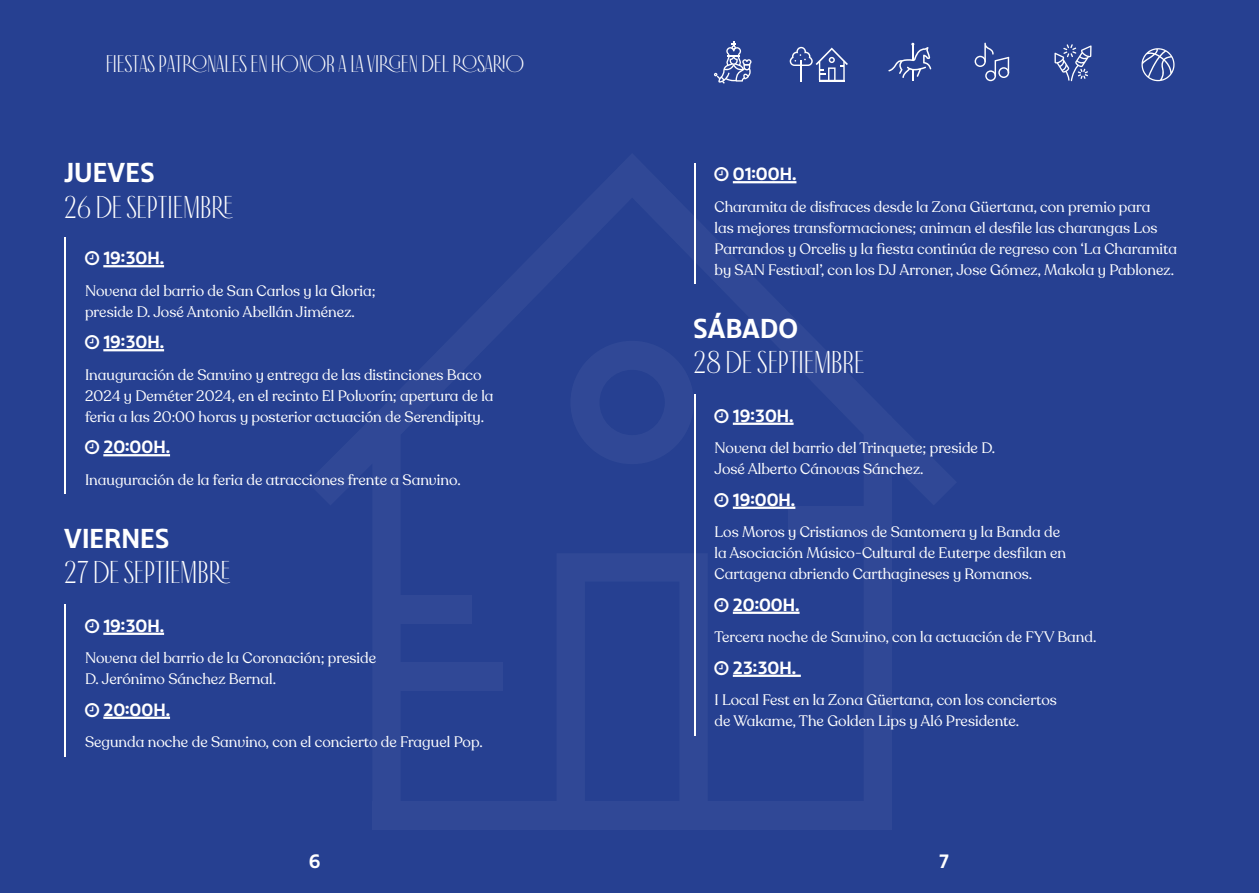
<style>
.page{position:relative;width:1259px;height:893px;background:#fff}
.page>*{position:absolute;margin:0;border:0;box-sizing:border-box;transform-origin:0 0}
.t1{font:31.5px "Antiga";color:#fff}
.t2{font:700 25.5px "Chulapa";color:#fff}
.t3{font:24px "Antiga";color:#fff}
.t4{font:700 18px "Chulapa";color:#fff}
.t5{font:700 16.5px "Chulapa";color:#fff}
.t6{font:15px/21px "Recoleta Alt";color:#fff}
</style>
<div class="page">
<div style="left:0;top:0;width:629px;height:893px;background:#264091"></div>
<div style="left:629px;top:0;width:630px;height:893px;background:#264091"></div>
<div style="left:372px;top:801px;width:520px;height:29px;background:#304896"></div>
<div style="left:788px;top:506px;width:79px;height:29px;background:#304896"></div>
<div style="left:393px;top:595px;width:79px;height:29px;background:#304896"></div>
<div style="left:393px;top:663px;width:110px;height:28px;background:#304896"></div>
<hr style="left:65px;top:237px;width:1px;height:35px;background:#fff">
<hr style="left:103px;top:265px;width:61px;height:2px;background:#fff">
<hr style="left:65px;top:268px;width:1px;height:58px;background:#fff">
<hr style="left:65px;top:321px;width:1px;height:35px;background:#fff">
<hr style="left:103px;top:349px;width:61px;height:2px;background:#fff">
<hr style="left:65px;top:352px;width:1px;height:79px;background:#fff">
<hr style="left:65px;top:426px;width:1px;height:35px;background:#fff">
<hr style="left:103px;top:454px;width:67px;height:2px;background:#fff">
<hr style="left:65px;top:457px;width:1px;height:37px;background:#fff">
<hr style="left:65px;top:605px;width:1px;height:34px;background:#fff">
<hr style="left:103px;top:633px;width:61px;height:2px;background:#fff">
<hr style="left:65px;top:635px;width:1px;height:59px;background:#fff">
<hr style="left:65px;top:689px;width:1px;height:34px;background:#fff">
<hr style="left:103px;top:717px;width:67px;height:2px;background:#fff">
<hr style="left:65px;top:719px;width:1px;height:38px;background:#fff">
<svg style="left:694px;top:163px;width:1px;height:21px"></svg>
<hr style="left:733px;top:181px;width:63px;height:2px;background:#fff">
<hr style="left:694px;top:184px;width:1px;height:100px;background:#fff">
<hr style="left:694px;top:395px;width:1px;height:34px;background:#fff">
<hr style="left:733px;top:423px;width:60px;height:2px;background:#fff">
<hr style="left:694px;top:425px;width:1px;height:59px;background:#fff">
<hr style="left:694px;top:479px;width:1px;height:34px;background:#fff">
<hr style="left:733px;top:507px;width:62px;height:2px;background:#fff">
<hr style="left:694px;top:509px;width:1px;height:80px;background:#fff">
<hr style="left:694px;top:584px;width:1px;height:34px;background:#fff">
<hr style="left:733px;top:612px;width:66px;height:2px;background:#fff">
<hr style="left:694px;top:614px;width:1px;height:38px;background:#fff">
<hr style="left:694px;top:647px;width:1px;height:34px;background:#fff">
<hr style="left:733px;top:675px;width:68px;height:2px;background:#fff">
<hr style="left:694px;top:677px;width:1px;height:59px;background:#fff">
<svg style="left:974px;top:43px;width:35px;height:38px"></svg>
<svg style="left:1054px;top:44px;width:37px;height:37px"></svg>
<svg style="left:1141px;top:48px;width:33px;height:33px"></svg>
<svg style="left:789px;top:47px;width:59px;height:34px"></svg>
<svg style="left:888px;top:43px;width:43px;height:38px"></svg>
<svg style="left:714px;top:42px;width:37px;height:42px"></svg>
<h3 class="t3" style="left:106px;top:52px;width:420px">FIESTAS PATRONALES EN HONOR A LA VIRGEN DEL ROSARIO</h3>
<h2 class="t2" style="left:64px;top:157px;width:92px">JUEVES</h2>
<h1 class="t1" style="left:64px;top:191px;width:171px">26 DE SEPTIEMBRE</h1>
<p class="t5" style="left:103px;top:248px;width:62px">19:30h.</p>
<p class="t6" style="left:85px;top:280px;width:292px">Novena del barrio de San Carlos y la Gloria; preside D. José Antonio Abellán Jiménez.</p>
<p class="t5" style="left:103px;top:332px;width:62px">19:30h.</p>
<p class="t6" style="left:85px;top:364px;width:410px">Inauguración de Sanvino y entrega de las distinciones Baco<br>2024 y Deméter 2024, en el recinto El Polvorín; apertura de la feria a las 20:00 horas y posterior actuación de Serendipity.</p>
<p class="t5" style="left:103px;top:437px;width:68px">20:00h.</p>
<p class="t6" style="left:85px;top:469px;width:377px">Inauguración de la feria de atracciones frente a Sanvino.</p>
<h2 class="t2" style="left:64px;top:522px;width:107px">VIERNES</h2>
<h1 class="t1" style="left:64px;top:556px;width:168px">27 DE SEPTIEMBRE</h1>
<p class="t5" style="left:103px;top:615px;width:62px">19:30h.</p>
<p class="t6" style="left:85px;top:648px;width:293px">Novena del barrio de la Coronación; preside<br>D. Jerónimo Sánchez Bernal.</p>
<p class="t5" style="left:103px;top:699px;width:68px">20:00h.</p>
<p class="t6" style="left:85px;top:732px;width:399px">Segunda noche de Sanvino, con el concierto de Fraguel Pop.</p>
<p class="t4" style="left:309px;top:850px;width:13px">6</p>
<p class="t5" style="left:733px;top:164px;width:65px">01:00h.</p>
<p class="t6" style="left:714px;top:196px;width:464px">Charamita de disfraces desde la Zona Güertana, con premio para<br>las mejores transformaciones; animan el desfile las charangas Los Parrandos y Orcelis y la fiesta continúa de regreso con ‘La Charamita by SAN Festival’, con los DJ Arroner, Jose Gómez, Makola y Pablonez.</p>
<h2 class="t2" style="left:693px;top:312px;width:106px">SÁBADO</h2>
<h1 class="t1" style="left:693px;top:346px;width:173px">28 DE SEPTIEMBRE</h1>
<p class="t5" style="left:733px;top:405px;width:62px">19:30h.</p>
<p class="t6" style="left:714px;top:438px;width:282px">Novena del barrio del Trinquete; preside D.<br>José Alberto Cánovas Sánchez.</p>
<p class="t5" style="left:733px;top:489px;width:64px">19:00h.</p>
<p class="t6" style="left:714px;top:522px;width:353px">Los Moros y Cristianos de Santomera y la Banda de la Asociación Músico-Cultural de Euterpe desfilan en<br>Cartagena abriendo Carthagineses y Romanos.</p>
<p class="t5" style="left:733px;top:594px;width:68px">20:00h.</p>
<p class="t6" style="left:714px;top:627px;width:383px">Tercera noche de Sanvino, con la actuación de FYV Band.</p>
<p class="t5" style="left:733px;top:657px;width:65px">23:30h.</p>
<p class="t6" style="left:714px;top:690px;width:344px">I Local Fest en la Zona Güertana, con los conciertos de Wakame, The Golden Lips y Aló Presidente.</p>
<p class="t4" style="left:939px;top:850px;width:12px">7</p>
</div>
